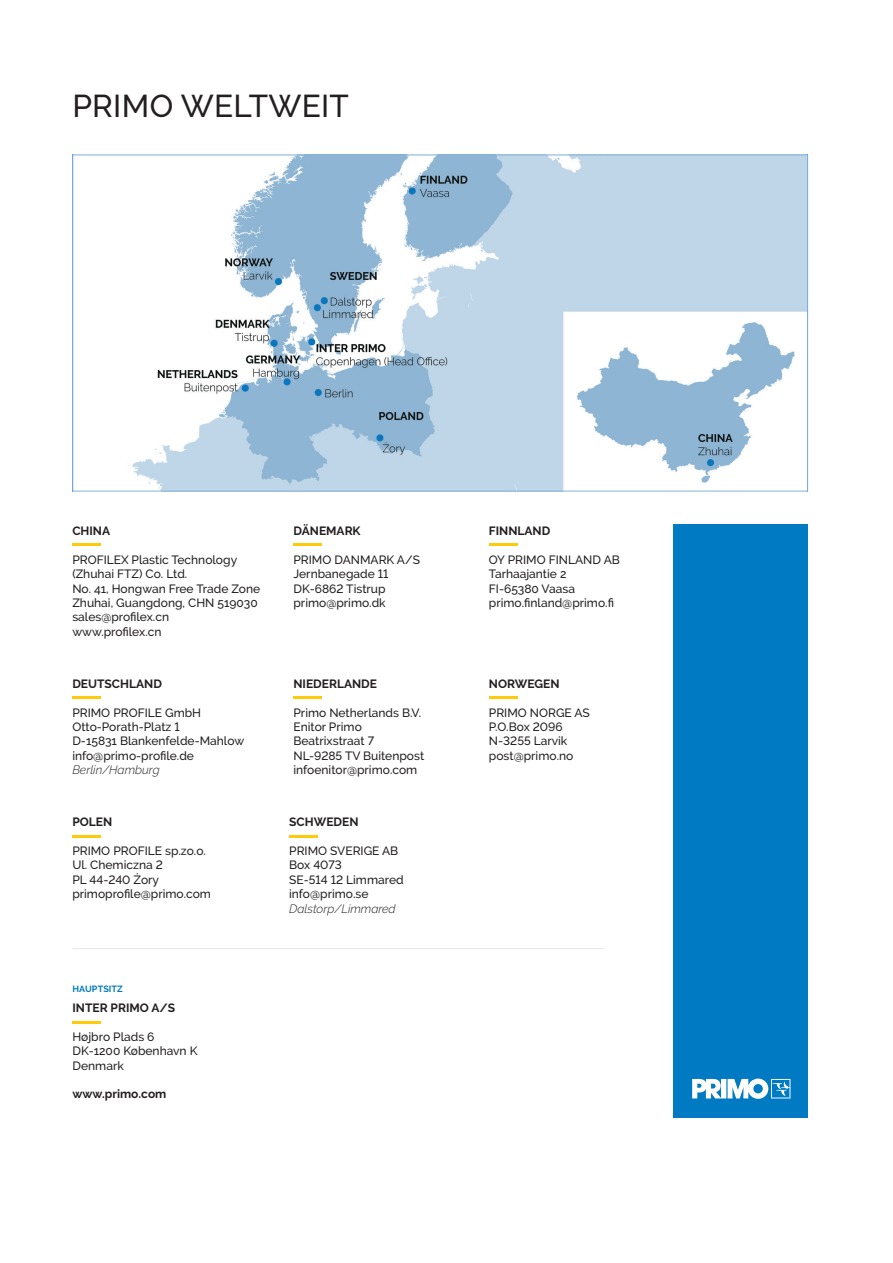
<style>
.page{position:relative;width:893px;height:1263px;background:#fff}
.page>*{position:absolute;margin:0;border:0;box-sizing:border-box;transform-origin:0 0}
.Payoff{font:500 31.5px "Raleway";letter-spacing:.01em;color:#231f20}
.Address{font:500 12px/14.4px "Raleway";color:#231f20}
.Address_-_land{font:500 12px "Raleway";color:#231f20}
.Address_-_land-2{font:700 12px "Raleway";color:#231f20}
.Address-2{font:italic 300 12px "Raleway";color:#231f20}
.Address-3{font:700 12px "Raleway";color:#231f20}
.Payoff-2{font:700 9px "Raleway";letter-spacing:.01em;color:#007ac2}
</style>
<div class="page">
<div style="left:673px;top:524px;width:135px;height:593px;background:#007ac2"></div>
<img style="left:129px;top:157px;width:677px;height:332px">
<hr style="left:72px;top:543px;width:29px;height:3px;background:#feca0a">
<hr style="left:489px;top:543px;width:29px;height:3px;background:#feca0a">
<hr style="left:72px;top:948px;width:532px;height:1px;background:#e6e7e9">
<hr style="left:293px;top:543px;width:29px;height:3px;background:#feca0a">
<hr style="left:293px;top:696px;width:29px;height:3px;background:#feca0a">
<hr style="left:489px;top:696px;width:29px;height:3px;background:#feca0a">
<hr style="left:72px;top:835px;width:29px;height:2px;background:#feca0a">
<hr style="left:289px;top:835px;width:29px;height:2px;background:#feca0a">
<hr style="left:72px;top:696px;width:29px;height:3px;background:#feca0a">
<hr style="left:72px;top:1021px;width:29px;height:2px;background:#feca0a">
<svg style="left:692px;top:1078px;width:98px;height:21px"></svg>
<p class="Payoff" style="left:72px;top:88px;width:278px">PRIMO WELTWEIT</p>
<p class="Address_-_land-2" style="left:72px;top:524px;width:39px">CHINA</p>
<p class="Address" style="left:72px;top:552px;width:189px">PROFILEX Plastic Technology (Zhuhai FTZ) Co. Ltd.<br>No. 41, Hongwan Free Trade Zone</p>
<p class="Address" style="left:72px;top:596px;width:187px">Zhuhai, Guangdong, CHN 519030</p>
<p class="Address" style="left:72px;top:610px;width:98px">sales@profilex.cn</p>
<p class="Address" style="left:72px;top:624px;width:91px">www.profilex.cn</p>
<p class="Address_-_land-2" style="left:72px;top:677px;width:91px">DEUTSCHLAND</p>
<p class="Address_-_land" style="left:72px;top:705px;width:130px">PRIMO PROFILE GmbH</p>
<p class="Address" style="left:72px;top:720px;width:109px">Otto-Porath-Platz 1</p>
<p class="Address" style="left:72px;top:734px;width:173px">D-15831 Blankenfelde-Mahlow</p>
<p class="Address" style="left:72px;top:748px;width:123px">info@primo-profile.de</p>
<p class="Address-2" style="left:72px;top:763px;width:89px">Berlin/Hamburg</p>
<p class="Address_-_land-2" style="left:72px;top:815px;width:41px">POLEN</p>
<p class="Address_-_land" style="left:72px;top:844px;width:135px">PRIMO PROFILE sp.zo.o.</p>
<p class="Address" style="left:72px;top:858px;width:92px">Ul. Chemiczna 2</p>
<p class="Address" style="left:72px;top:872px;width:88px">PL 44-240 Żory</p>
<p class="Address" style="left:72px;top:887px;width:140px">primoprofile@primo.com</p>
<p class="Payoff-2" style="left:72px;top:984px;width:52px">HAUPTSITZ</p>
<p class="Address_-_land-2" style="left:72px;top:1001px;width:104px">INTER PRIMO A/S</p>
<p class="Address_-_land" style="left:72px;top:1030px;width:84px">Højbro Plads 6</p>
<p class="Address" style="left:72px;top:1044px;width:127px">DK-1200 København K</p>
<p class="Address" style="left:72px;top:1058px;width:53px">Denmark</p>
<p class="Address_-_land-2" style="left:72px;top:1087px;width:95px">www.primo.com</p>
<p class="Address_-_land-2" style="left:293px;top:524px;width:69px">DÄNEMARK</p>
<p class="Address_-_land" style="left:293px;top:553px;width:128px">PRIMO DANMARK A/S</p>
<p class="Address" style="left:293px;top:567px;width:96px">Jernbanegade 11</p>
<p class="Address" style="left:293px;top:581px;width:94px">DK-6862 Tistrup</p>
<p class="Address" style="left:293px;top:596px;width:94px">primo@primo.dk</p>
<p class="Address_-_land-2" style="left:293px;top:677px;width:85px">NIEDERLANDE</p>
<p class="Address_-_land" style="left:293px;top:705px;width:129px">Primo Netherlands B.V.</p>
<p class="Address_-_land" style="left:293px;top:720px;width:70px">Enitor Primo</p>
<p class="Address" style="left:293px;top:734px;width:82px">Beatrixstraat 7</p>
<p class="Address" style="left:293px;top:748px;width:132px">NL-9285 TV Buitenpost</p>
<p class="Address" style="left:293px;top:763px;width:125px">infoenitor@primo.com</p>
<p class="Address-3" style="left:289px;top:815px;width:71px">SCHWEDEN</p>
<p class="Address" style="left:289px;top:843px;width:111px">PRIMO SVERIGE AB</p>
<p class="Address" style="left:289px;top:858px;width:54px">Box 4073</p>
<p class="Address" style="left:289px;top:872px;width:116px">SE-514 12 Limmared</p>
<p class="Address" style="left:289px;top:887px;width:81px">info@primo.se</p>
<p class="Address-2" style="left:289px;top:901px;width:108px">Dalstorp/Limmared</p>
<p class="Address-3" style="left:489px;top:524px;width:63px">FINNLAND</p>
<p class="Address" style="left:489px;top:552px;width:133px">OY PRIMO FINLAND AB</p>
<p class="Address" style="left:489px;top:567px;width:79px">Tarhaajantie 2</p>
<p class="Address" style="left:489px;top:581px;width:88px">FI-65380 Vaasa</p>
<p class="Address" style="left:489px;top:596px;width:127px">primo.finland@primo.fi</p>
<p class="Address_-_land-2" style="left:489px;top:677px;width:72px">NORWEGEN</p>
<p class="Address_-_land" style="left:489px;top:705px;width:102px">PRIMO NORGE AS</p>
<p class="Address" style="left:489px;top:720px;width:75px">P.O.Box 2096</p>
<p class="Address" style="left:489px;top:734px;width:80px">N-3255 Larvik</p>
<p class="Address" style="left:489px;top:748px;width:86px">post@primo.no</p>
</div>
